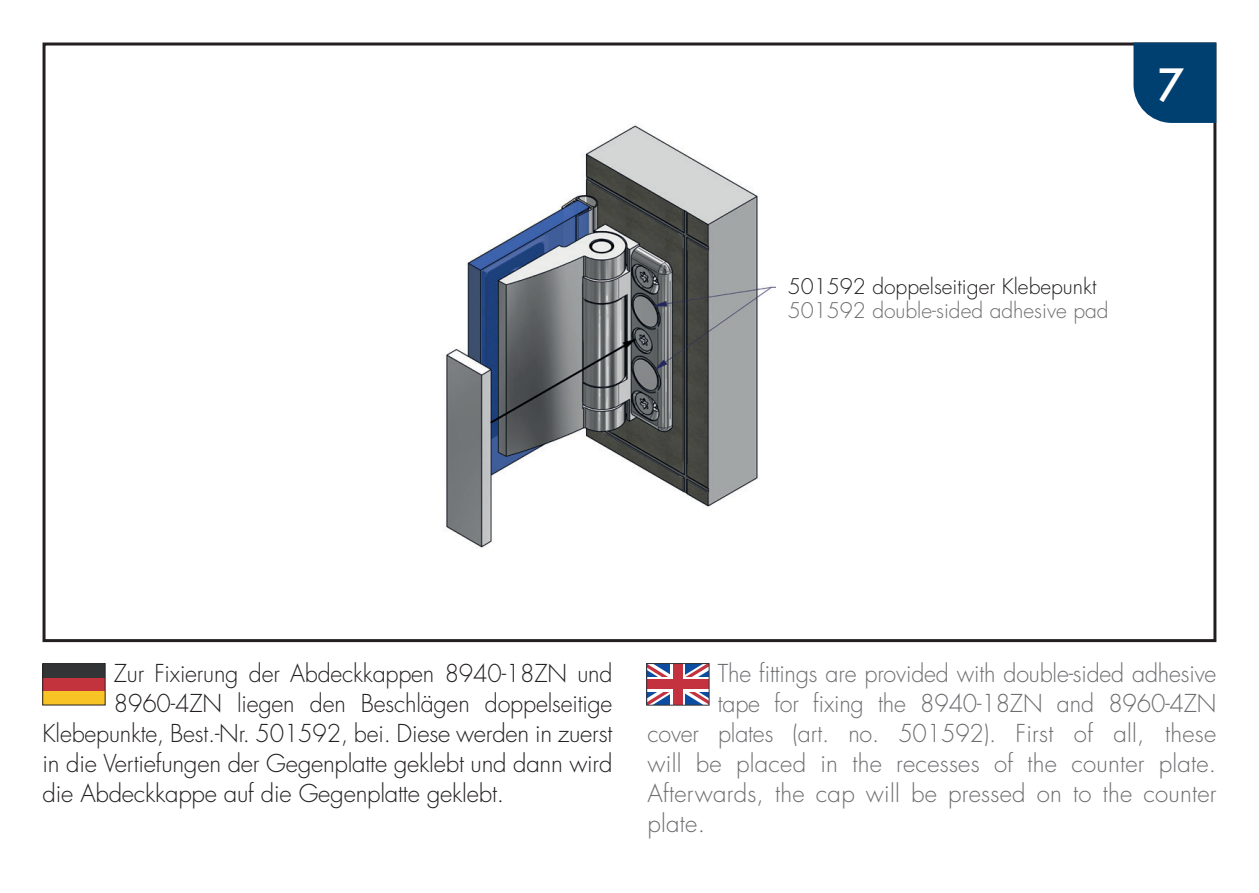
<style>
.page{position:relative;width:1259px;height:893px;background:#fff}
.page>*{position:absolute;margin:0;border:0;box-sizing:border-box;transform-origin:0 0}
.t1{font:500 48.9px "Futura PT";color:#fff}
.t2{font:300 24px "Futura";letter-spacing:-.01em;color:#231f20}
.t3{font:300 24px "Futura";letter-spacing:-.01em;color:#6c6d70}
.t4{font:300 24px "Futura";letter-spacing:.01em;color:#6c6d70}
.t5{font:300 21px "Futura";color:#231f20}
.t6{font:300 21px "Futura";color:#6c6d70}
</style>
<div class="page">
<svg style="left:648px;top:665px;width:59px;height:38px"></svg>
<svg style="left:671px;top:665px;width:14px;height:38px"></svg>
<svg style="left:648px;top:677px;width:59px;height:14px"></svg>
<div style="left:673px;top:664px;width:9px;height:41px;background:#c3323e"></div>
<div style="left:647px;top:680px;width:62px;height:9px;background:#c3323e"></div>
<div style="left:646px;top:663px;width:63px;height:42px;border:1px solid #323436"></div>
<div style="left:43px;top:691px;width:62px;height:14px;background:#f8c425"></div>
<div style="left:43px;top:677px;width:62px;height:14px;background:#c2333e"></div>
<div style="left:43px;top:664px;width:62px;height:13px;background:#323436"></div>
<div style="left:43px;top:663px;width:62px;height:42px;border:1px solid #231f20"></div>
<img style="left:446px;top:124px;width:330px;height:424px">
<div style="left:1133px;top:43px;width:83px;height:80px;background:#004071"></div>
<h1 class="t1" style="left:1157px;top:55px;width:29px">7</h1>
<p class="t5" style="left:787px;top:273px;width:310px">501592 doppelseitiger Klebepunkt</p>
<p class="t6" style="left:787px;top:297px;width:322px">501592 double-sided adhesive pad</p>
<p class="t2" style="left:114px;top:658px;width:500px">Zur Fixierung der Abdeckkappen 8940-18ZN und</p>
<p class="t2" style="left:114px;top:688px;width:500px">8960-4ZN liegen den Beschlägen doppelseitige</p>
<p class="t2" style="left:43px;top:718px;width:571px">Klebepunkte, Best.-Nr. 501592, bei. Diese werden in zuerst</p>
<p class="t2" style="left:43px;top:748px;width:571px">in die Vertiefungen der Gegenplatte geklebt und dann wird</p>
<p class="t2" style="left:43px;top:778px;width:463px">die Abdeckkappe auf die Gegenplatte geklebt.</p>
<p class="t3" style="left:718px;top:658px;width:500px">The fittings are provided with double-sided adhesive</p>
<p class="t3" style="left:718px;top:688px;width:500px">tape for fixing the 8940-18ZN and 8960-4ZN</p>
<p class="t3" style="left:647px;top:718px;width:570px">cover plates (art. no. 501592). First of all, these</p>
<p class="t4" style="left:647px;top:748px;width:570px">will be placed in the recesses of the counter plate.</p>
<p class="t4" style="left:647px;top:778px;width:570px">Afterwards, the cap will be pressed on to the counter</p>
<p class="t4" style="left:647px;top:808px;width:59px">plate.</p>
</div>
